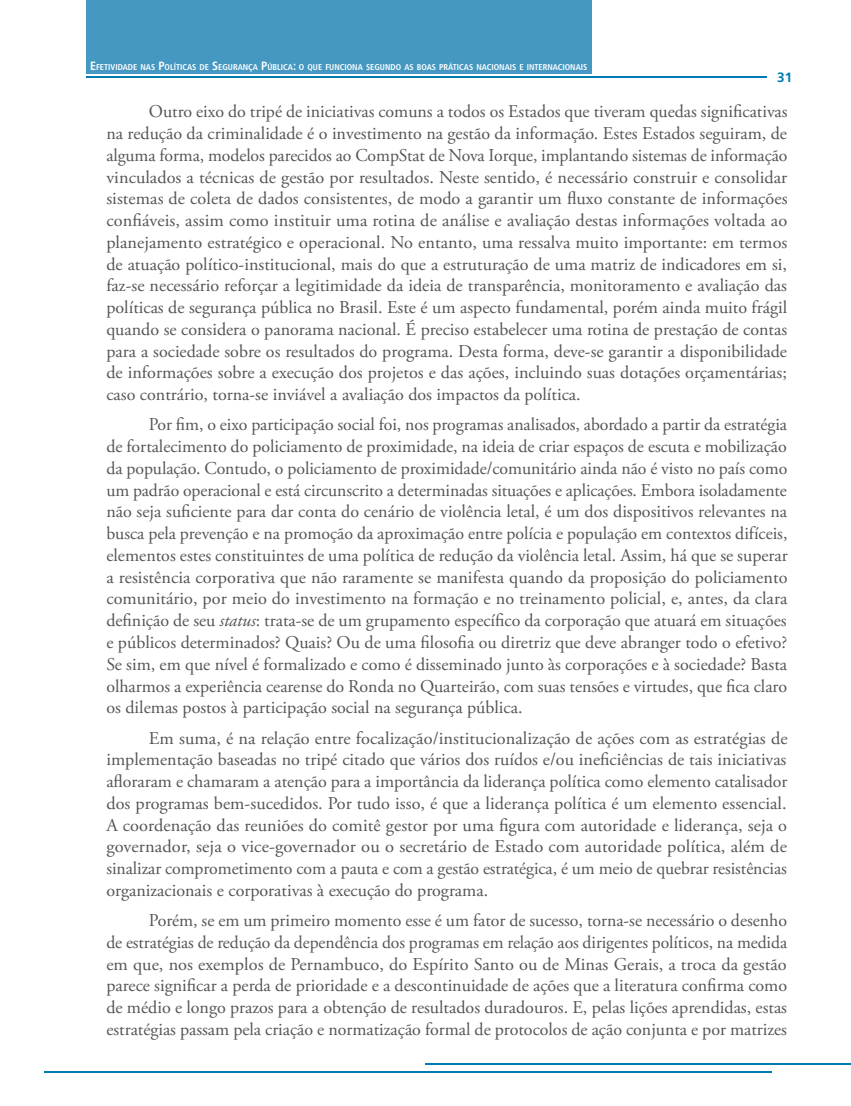
<style>
.page{position:relative;width:851px;height:1106px;background:#fff}
.page>*{position:absolute;margin:0;border:0;box-sizing:border-box;transform-origin:0 0}
.t1{font:18px/21.8px "Adobe Garamond Pro";color:#545557;text-align:justify}
.t2{font:700 13.5px "Frutiger LT Pro";color:#007cb0}
.t3{font:700 condensed 8.4px "Frutiger LT Pro";color:#fff}
.s1{font-size:12px}
.s2{font-style:italic}
</style>
<div class="page">
<hr style="left:86px;top:77px;width:680px;height:1px;background:#007cb0">
<hr style="left:425px;top:1063px;width:425px;height:1px;background:#007cb0">
<hr style="left:44px;top:1071px;width:727px;height:1px;background:#007cb0">
<div style="left:86px;top:0;width:505px;height:73px;background:#4498c2"></div>
<p class="t3" style="left:90px;top:62px;width:499px"><span class="s1">E</span>FETIVIDADE NAS <span class="s1">P</span>OLÍTICAS DE <span class="s1">S</span>EGURANÇA <span class="s1">P</span>ÚBLICA<span class="s1">:</span> O QUE FUNCIONA SEGUNDO AS BOAS PRÁTICAS NACIONAIS E INTERNACIONAIS</p>
<p class="t1" style="left:106px;top:101px;width:682px;text-indent:43px">Outro eixo do tripé de iniciativas comuns a todos os Estados que tiveram quedas significativas na redução da criminalidade é o investimento na gestão da informação. Estes Estados seguiram, de alguma forma, modelos parecidos ao CompStat de Nova Iorque, implantando sistemas de informação vinculados a técnicas de gestão por resultados. Neste sentido, é necessário construir e consolidar sistemas de coleta de dados consistentes, de modo a garantir um fluxo constante de informações confiáveis, assim como instituir uma rotina de análise e avaliação destas informações voltada ao planejamento estratégico e operacional. No entanto, uma ressalva muito importante: em termos de atuação político-institucional, mais do que a estruturação de uma matriz de indicadores em si, faz-se necessário reforçar a legitimidade da ideia de transparência, monitoramento e avaliação das políticas de segurança pública no Brasil. Este é um aspecto fundamental, porém ainda muito frágil quando se considera o panorama nacional. É preciso estabelecer uma rotina de prestação de contas para a sociedade sobre os resultados do programa. Desta forma, deve-se garantir a disponibilidade de informações sobre a execução dos projetos e das ações, incluindo suas dotações orçamentárias; caso contrário, torna-se inviável a avaliação dos impactos da política.</p>
<p class="t1" style="left:106px;top:414px;width:682px;text-indent:43px">Por fim, o eixo participação social foi, nos programas analisados, abordado a partir da estratégia de fortalecimento do policiamento de proximidade, na ideia de criar espaços de escuta e mobilização da população. Contudo, o policiamento de proximidade/comunitário ainda não é visto no país como um padrão operacional e está circunscrito a determinadas situações e aplicações. Embora isoladamente não seja suficiente para dar conta do cenário de violência letal, é um dos dispositivos relevantes na busca pela prevenção e na promoção da aproximação entre polícia e população em contextos difíceis, elementos estes constituintes de uma política de redução da violência letal. Assim, há que se superar a resistência corporativa que não raramente se manifesta quando da proposição do policiamento comunitário, por meio do investimento na formação e no treinamento policial, e, antes, da clara definição de seu <span class="s2">status</span>: trata-se de um grupamento específico da corporação que atuará em situações e públicos determinados? Quais? Ou de uma filosofia ou diretriz que deve abranger todo o efetivo?<br>Se sim, em que nível é formalizado e como é disseminado junto às corporações e à sociedade? Basta olharmos a experiência cearense do Ronda no Quarteirão, com suas tensões e virtudes, que fica claro os dilemas postos à participação social na segurança pública.</p>
<p class="t1" style="left:106px;top:727px;width:682px;text-indent:43px">Em suma, é na relação entre focalização/institucionalização de ações com as estratégias de implementação baseadas no tripé citado que vários dos ruídos e/ou ineficiências de tais iniciativas afloraram e chamaram a atenção para a importância da liderança política como elemento catalisador dos programas bem-sucedidos. Por tudo isso, é que a liderança política é um elemento essencial.<br>A coordenação das reuniões do comitê gestor por uma figura com autoridade e liderança, seja o governador, seja o vice-governador ou o secretário de Estado com autoridade política, além de sinalizar comprometimento com a pauta e com a gestão estratégica, é um meio de quebrar resistências organizacionais e corporativas à execução do programa.</p>
<p class="t1" style="left:106px;top:910px;width:682px;text-indent:43px">Porém, se em um primeiro momento esse é um fator de sucesso, torna-se necessário o desenho de estratégias de redução da dependência dos programas em relação aos dirigentes políticos, na medida em que, nos exemplos de Pernambuco, do Espírito Santo ou de Minas Gerais, a troca da gestão parece significar a perda de prioridade e a descontinuidade de ações que a literatura confirma como de médio e longo prazos para a obtenção de resultados duradouros. E, pelas lições aprendidas, estas estratégias passam pela criação e normatização formal de protocolos de ação conjunta e por matrizes</p>
<p class="t2" style="left:777px;top:70px;width:17px">31</p>
</div>
